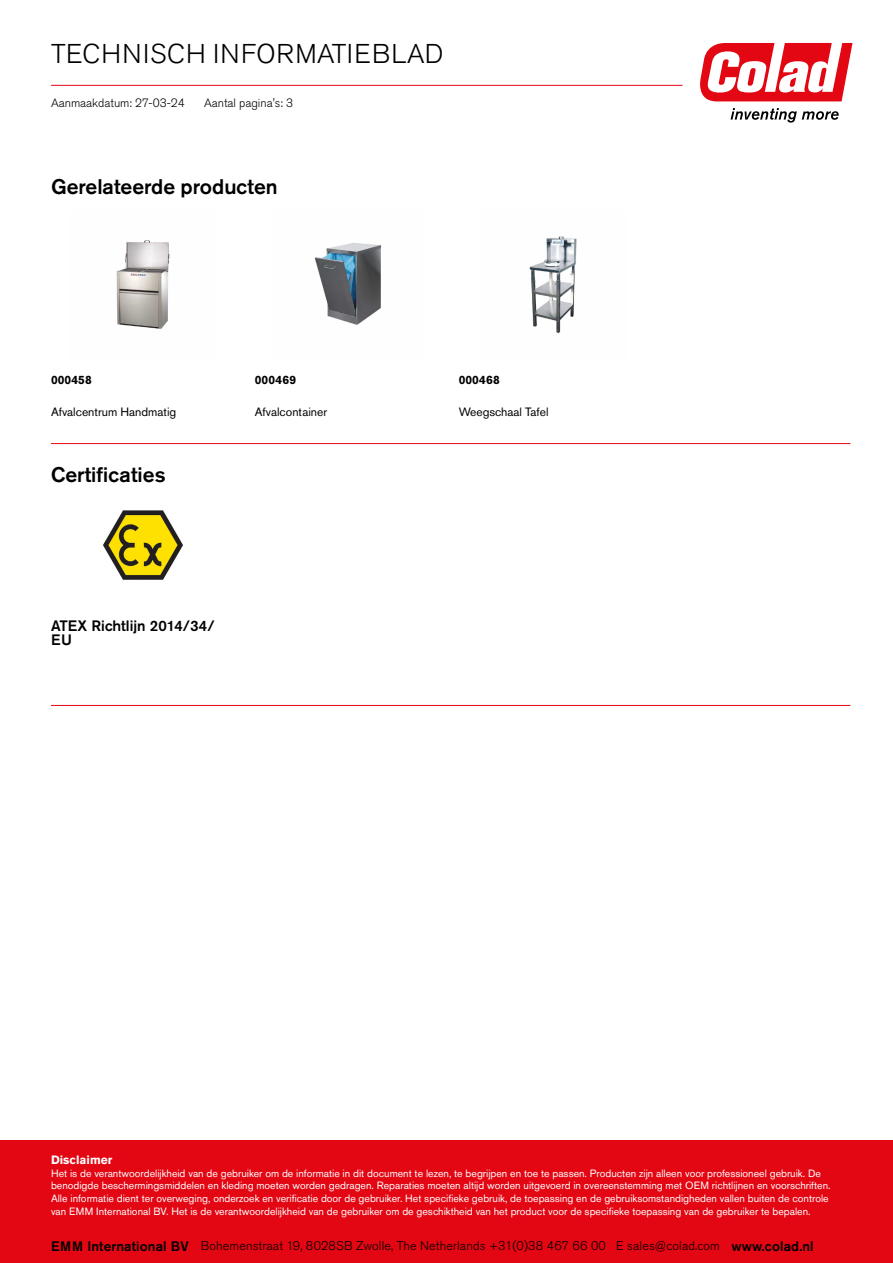
<style>
.page{position:relative;width:893px;height:1263px;background:#fff}
.page>*{position:absolute;margin:0;border:0;box-sizing:border-box;transform-origin:0 0}
.t1{font:300 27px "Akzidenz Grotesk Pro";letter-spacing:.03em;color:#000}
.t2{font:500 21px "Akzidenz Grotesk Pro";color:#000}
.t3{font:500 15px/13.5px "Akzidenz Grotesk Pro";color:#000}
.t4{font:300 12.6px "Akzidenz Grotesk Pro";letter-spacing:.01em;color:#000}
.t5{font:12px "Akzidenz Grotesk Pro";color:#000}
.t6{font:300 12px "Akzidenz Grotesk Pro";color:#000}
.t7{font:700 12px "Akzidenz Grotesk Pro";letter-spacing:.02em;color:#000}
.t8{font:700 12px "Akzidenz Grotesk Pro";color:#fff}
.t9{font:10.5px/12.9px "Akzidenz Grotesk Pro";color:#fff}
.s1{font-weight:500;font-size:13.65px}
</style>
<div class="page">
<svg style="left:700px;top:43px;width:152px;height:58px"></svg>
<svg style="left:731px;top:108px;width:108px;height:15px"></svg>
<hr style="left:51px;top:85px;width:631px;height:1px;background:#e30613">
<img style="left:116px;top:240px;width:54px;height:89px">
<img style="left:314px;top:243px;width:68px;height:82px">
<img style="left:529px;top:236px;width:48px;height:98px">
<hr style="left:51px;top:443px;width:799px;height:1px;background:#e30613">
<img style="left:103px;top:510px;width:80px;height:70px">
<hr style="left:51px;top:705px;width:799px;height:1px;background:#e30613">
<div style="left:0;top:1141px;width:893px;height:122px;background:#e30613"></div>
<h1 class="t1" style="left:51px;top:36px;width:394px">TECHNISCH INFORMATIEBLAD</h1>
<p class="t6" style="left:204px;top:95px;width:90px">Aantal pagina's: 3</p>
<p class="t6" style="left:51px;top:95px;width:135px">Aanmaakdatum: 27-03-24</p>
<h2 class="t2" style="left:51px;top:173px;width:228px">Gerelateerde producten</h2>
<p class="t7" style="left:51px;top:372px;width:42px">000458</p>
<p class="t7" style="left:255px;top:372px;width:43px">000469</p>
<p class="t7" style="left:459px;top:372px;width:43px">000468</p>
<p class="t5" style="left:51px;top:404px;width:127px">Afvalcentrum Handmatig</p>
<p class="t5" style="left:255px;top:404px;width:74px">Afvalcontainer</p>
<p class="t5" style="left:459px;top:404px;width:91px">Weegschaal Tafel</p>
<h2 class="t2" style="left:51px;top:461px;width:116px">Certificaties</h2>
<h3 class="t3" style="left:51px;top:619px;width:165px">ATEX Richtlijn 2014/34/<br>EU</h3>
<p class="t8" style="left:51px;top:1152px;width:63px">Disclaimer</p>
<p class="t9" style="left:51px;top:1166px;width:781px">Het is de verantwoordelijkheid van de gebruiker om de informatie in dit document te lezen, te begrijpen en toe te passen. Producten zijn alleen voor professioneel gebruik. De benodigde beschermingsmiddelen en kleding moeten worden gedragen. Reparaties moeten altijd worden uitgevoerd in overeenstemming met OEM richtlijnen en voorschriften.<br>Alle informatie dient ter overweging, onderzoek en verificatie door de gebruiker. Het specifieke gebruik, de toepassing en de gebruiksomstandigheden vallen buiten de controle van EMM International BV. Het is de verantwoordelijkheid van de gebruiker om de geschiktheid van het product voor de specifieke toepassing van de gebruiker te bepalen.</p>
<p class="t4" style="left:51px;top:1238px;width:764px"><span class="s1">EMM International BV</span> Bohemenstraat 19, 8028SB Zwolle, The Netherlands +31(0)38 467 66 00 E sales@colad.com <span class="s1">www.colad.nl</span></p>
</div>
